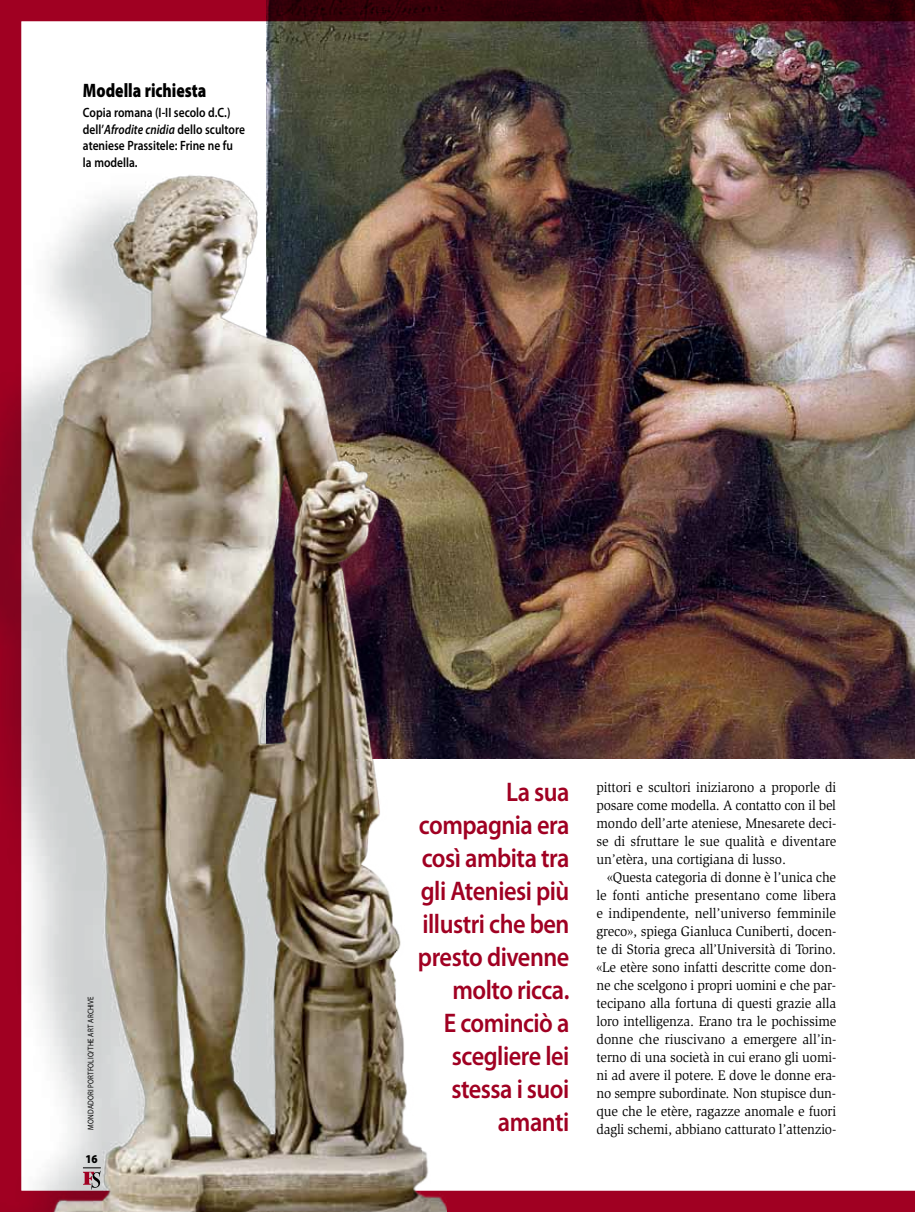
<style>
.page{position:relative;width:915px;height:1212px;background:#fff}
.page>*{position:absolute;margin:0;border:0;box-sizing:border-box;transform-origin:0 0}
.t1{font:600 27px/33px "Myriad Pro";letter-spacing:-.02em;color:#a00022;text-align:right;scale:.9 1}
.t2{font:900 19.5px "Myriad Pro";color:#000;scale:.8 1}
.t3{font:14.25px/18px "Slimbach Std";letter-spacing:-.01em;color:#000;text-align:justify;scale:.95 1}
.t4{font:600 13.5px/16.5px "Myriad Pro";color:#000;scale:.85 1}
.t5{font:900 12px "Myriad Pro";color:#000;scale:.9 1}
.t6{font:8.25px "Myriad Pro";letter-spacing:.02em;color:#000;scale:.85 1}
.s1{font-style:italic}
</style>
<div class="page">
<img style="left:0;top:0;width:914px;height:1212px">
<img style="left:0;top:123px;width:446px;height:1089px">
<svg style="left:83px;top:1167px;width:18px;height:22px"></svg>
<h2 class="t2" style="left:83px;top:77px;width:156px">Modella richiesta</h2>
<p class="t4" style="left:83px;top:104px;width:192px">Copia romana (I-II secolo d.C.) dell’<span class="s1">Afrodite cnidia</span> dello scultore ateniese Prassitele: Frine ne fu la modella.</p>
<p class="t6" style="left:85px;top:1129px;width:158px;rotate:-90deg">Mondadori portfolio/The Art Archive</p>
<p class="t5" style="left:86px;top:1150px;width:15px">16</p>
<h1 class="t1" style="left:418px;top:775px;width:170px">La sua compagnia era così ambita tra gli Ateniesi più illustri che ben presto divenne molto ricca.<br>E cominciò a scegliere lei stessa i suoi</h1>
<h1 class="t1" style="left:498px;top:1105px;width:81px">amanti</h1>
<p class="t3" style="left:596px;top:779px;width:254px">pittori e scultori iniziarono a proporle di posare come modella. A contatto con il bel mondo dell’arte ateniese, Mnesarete deci&shy;se di sfruttare le sue qualità e diventare un’etèra, una cortigiana di lusso.</p>
<p class="t3" style="left:596px;top:869px;width:254px;text-indent:11px">«Questa categoria di donne è l’unica che le fonti antiche presentano come libera e indipendente, nell’universo femminile greco», spiega Gianluca Cuniberti, docen&shy;te di Storia greca all’Università di Torino. «Le etère sono infatti descritte come don&shy;ne che scelgono i propri uomini e che par&shy;tecipano alla fortuna di questi grazie alla loro intelligenza. Erano tra le pochissime donne che riuscivano a emergere all’in&shy;terno di una società in cui erano gli uomi&shy;ni ad avere il potere. E dove le donne era&shy;no sempre subordinate. Non stupisce dun&shy;que che le etère, ragazze anomale e fuori dagli schemi, abbiano catturato l’attenzio-</p>
</div>
